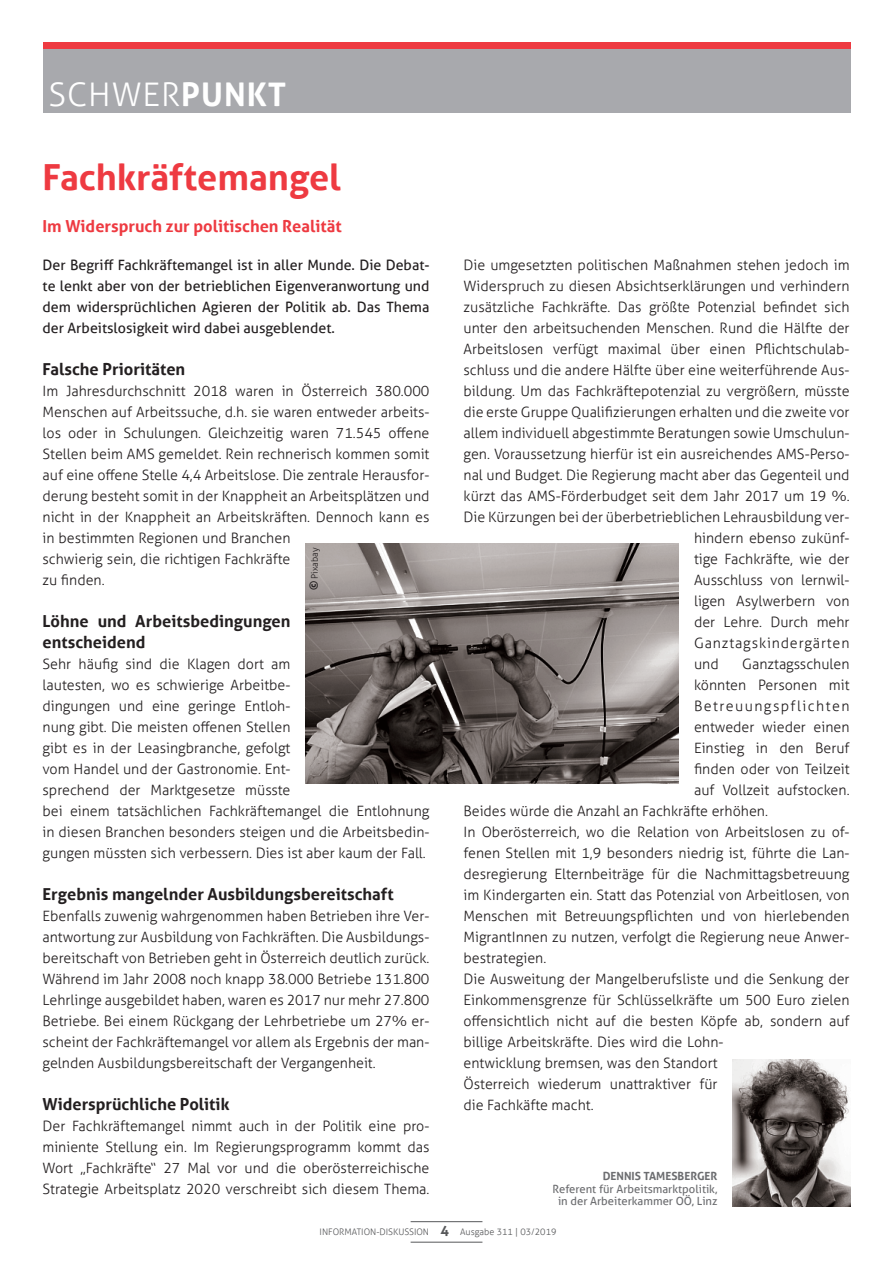
<style>
.page{position:relative;width:893px;height:1263px;background:#fff}
.page>*{position:absolute;margin:0;border:0;box-sizing:border-box;transform-origin:0 0}
.t1{font:700 36px "Aller";color:#ee3a41}
.t2{font:300 32.55px "Aller";letter-spacing:.03em;color:#fff}
.t3{font:700 16.5px/21px "Aller";color:#231f20}
.t4{font:700 16.5px "Aller";color:#ee3a41}
.t5{font:300 14.25px/21px "Aller";color:#231f20}
.t6{font:14.25px/21px "Aller";color:#231f20;text-align:justify}
.t7{font:300 14.25px "Aller";letter-spacing:.06em;color:#231f20}
.t8{font:300 14.25px "Aller";letter-spacing:.1em;color:#231f20}
.t9{font:11.25px/12.8px "Aller";color:#6c6d70;text-align:center}
.t10{font:700 11.25px "Aller";color:#6c6d70}
.t11{font:300 9px "Aller";color:#57585a}
.t12{font:300 9px "Aller";color:#231f20}
.s1{font-weight:700}
.s2{font-weight:700;font-size:11.25px}
.s3{font-weight:700;font-size:14.25px}
</style>
<div class="page">
<hr style="left:411px;top:1221px;width:71px;height:1px;background:#57585a">
<hr style="left:411px;top:1242px;width:71px;height:1px;background:#57585a">
<div style="left:43px;top:49px;width:807px;height:64px;background:#a8a9ad"></div>
<div style="left:43px;top:43px;width:807px;height:6px;background:#ee3a41"></div>
<img style="left:733px;top:1059px;width:117px;height:147px">
<img style="left:306px;top:543px;width:373px;height:240px">
<h2 class="t2" style="left:48px;top:75px;width:239px">SCHWER<span class="s1">PUNKT</span></h2>
<h1 class="t1" style="left:43px;top:156px;width:300px">Fachkräftemangel</h1>
<p class="t4" style="left:43px;top:217px;width:301px">Im Widerspruch zur politischen Realität</p>
<p class="t6" style="left:43px;top:256px;width:388px">Der Begriff Fachkräftemangel ist in aller Munde. Die Debat&shy;te lenkt aber von der betrieblichen Eigenveranwortung und dem widersprüchlichen Agieren der Politik ab. Das Thema der Arbeitslosigkeit wird dabei ausgeblendet.</p>
<p class="t3" style="left:43px;top:359px;width:144px">Falsche Prioritäten</p>
<p class="t5" style="left:43px;top:380px;width:388px">Im Jahresdurchschnitt 2018 waren in Österreich 380.000<br>Menschen auf Arbeitssuche, d.h. sie waren entweder arbeits&shy;los oder in Schulungen. Gleichzeitig waren 71.545 offene Stellen beim AMS gemeldet. Rein rechnerisch kommen somit auf eine offene Stelle 4,4 Arbeitslose. Die zentrale Herausfor&shy;derung besteht somit in der Knappheit an Arbeitsplätzen und nicht in der Knappheit an Arbeitskräften. Dennoch kann es in bestimmten Regionen und Branchen<br>schwierig sein, die richtigen Fachkräfte<br>zu finden.</p>
<p class="t3" style="left:43px;top:611px;width:249px">Löhne und Arbeitsbedingungen entscheidend</p>
<p class="t5" style="left:43px;top:653px;width:388px">Sehr häufig sind die Klagen dort am<br>lautesten, wo es schwierige Arbeitbe-<br>dingungen und eine geringe Entloh-<br>nung gibt. Die meisten offenen Stellen<br>gibt es in der Leasingbranche, gefolgt<br>vom Handel und der Gastronomie. Ent-<br>sprechend der Marktgesetze müsste<br>bei einem tatsächlichen Fachkräftemangel die Entlohnung in diesen Branchen besonders steigen und die Arbeitsbedin&shy;gungen müssten sich verbessern. Dies ist aber kaum der Fall.</p>
<p class="t3" style="left:43px;top:884px;width:353px">Ergebnis mangelnder Ausbildungsbereitschaft</p>
<p class="t5" style="left:43px;top:905px;width:388px;text-align:justify">Ebenfalls zuwenig wahrgenommen haben Betrieben ihre Ver&shy;antwortung zur Ausbildung von Fachkräften. Die Ausbildungs&shy;bereitschaft von Betrieben geht in Österreich deutlich zurück.<br>Während im Jahr 2008 noch knapp 38.000 Betriebe 131.800<br>Lehrlinge ausgebildet haben, waren es 2017 nur mehr 27.800<br>Betriebe. Bei einem Rückgang der Lehrbetriebe um 27% er&shy;scheint der Fachkräftemangel vor allem als Ergebnis der man&shy;gelnden Ausbildungsbereitschaft der Vergangenheit.</p>
<p class="t3" style="left:43px;top:1094px;width:188px">Widersprüchliche Politik</p>
<p class="t5" style="left:43px;top:1115px;width:388px;text-align:justify">Der Fachkräftemangel nimmt auch in der Politik eine pro&shy;miniente Stellung ein. Im Regierungsprogramm kommt das Wort „Fachkräfte“ 27 Mal vor und die oberösterreichische Strategie Arbeitsplatz 2020 verschreibt sich diesem Thema.</p>
<p class="t12" style="left:309px;top:590px;width:44px;rotate:-90deg"><span class="s2">©</span> Pixabay</p>
<p class="t5" style="left:463px;top:254px;width:388px">Die umgesetzten politischen Maßnahmen stehen jedoch im</p>
<p class="t5" style="left:463px;top:275px;width:388px">Widerspruch zu diesen Absichtserklärungen und verhindern</p>
<p class="t5" style="left:463px;top:296px;width:388px">zusätzliche Fachkräfte. Das größte Potenzial befindet sich</p>
<p class="t5" style="left:463px;top:317px;width:388px">unter den arbeitsuchenden Menschen. Rund die Hälfte der</p>
<p class="t5" style="left:463px;top:338px;width:388px">Arbeitslosen verfügt maximal über einen Pflichtschulab-</p>
<p class="t5" style="left:463px;top:359px;width:388px">schluss und die andere Hälfte über eine weiterführende Aus-</p>
<p class="t5" style="left:463px;top:380px;width:388px">bildung. Um das Fachkräftepotenzial zu vergrößern, müsste</p>
<p class="t5" style="left:463px;top:402px;width:388px">die erste Gruppe Qualifizierungen erhalten und die zweite vor</p>
<p class="t5" style="left:463px;top:422px;width:388px">allem individuell abgestimmte Beratungen sowie Umschulun-</p>
<p class="t5" style="left:463px;top:443px;width:388px">gen. Voraussetzung hierfür ist ein ausreichendes AMS-Perso-</p>
<p class="t5" style="left:463px;top:464px;width:388px">nal und Budget. Die Regierung macht aber das Gegenteil und</p>
<p class="t5" style="left:463px;top:485px;width:388px">kürzt das AMS-Förderbudget seit dem Jahr 2017 um 19 %.</p>
<p class="t5" style="left:463px;top:506px;width:388px">Die Kürzungen bei der überbetrieblichen Lehrausbildung ver-</p>
<p class="t5" style="left:694px;top:527px;width:157px">hindern ebenso zukünf-</p>
<p class="t5" style="left:694px;top:548px;width:157px">tige Fachkräfte, wie der</p>
<p class="t5" style="left:694px;top:569px;width:157px">Ausschluss von lernwil-</p>
<p class="t5" style="left:694px;top:590px;width:157px">ligen Asylwerbern von</p>
<p class="t5" style="left:694px;top:611px;width:157px">der Lehre. Durch mehr</p>
<p class="t7" style="left:694px;top:634px;width:157px">Ganztagskindergärten</p>
<p class="t5" style="left:694px;top:653px;width:26px">und</p>
<p class="t5" style="left:742px;top:653px;width:109px">Ganztagsschulen</p>
<p class="t5" style="left:694px;top:674px;width:157px">könnten Personen mit</p>
<p class="t8" style="left:694px;top:697px;width:157px">Betreuungspflichten</p>
<p class="t5" style="left:694px;top:716px;width:157px">entweder wieder einen</p>
<p class="t5" style="left:694px;top:737px;width:157px">Einstieg in den Beruf</p>
<p class="t5" style="left:694px;top:759px;width:157px">finden oder von Teilzeit</p>
<p class="t5" style="left:694px;top:779px;width:157px">auf Vollzeit aufstocken.</p>
<p class="t5" style="left:463px;top:800px;width:306px">Beides würde die Anzahl an Fachkräfte erhöhen.</p>
<p class="t5" style="left:463px;top:821px;width:388px">In Oberösterreich, wo die Relation von Arbeitslosen zu of-</p>
<p class="t5" style="left:463px;top:842px;width:388px">fenen Stellen mit 1,9 besonders niedrig ist, führte die Lan-</p>
<p class="t5" style="left:463px;top:863px;width:388px">desregierung Elternbeiträge für die Nachmittagsbetreuung</p>
<p class="t5" style="left:463px;top:884px;width:388px">im Kindergarten ein. Statt das Potenzial von Arbeitlosen, von</p>
<p class="t5" style="left:463px;top:906px;width:388px">Menschen mit Betreuungspflichten und von hierlebenden</p>
<p class="t5" style="left:463px;top:926px;width:388px">MigrantInnen zu nutzen, verfolgt die Regierung neue Anwer-</p>
<p class="t5" style="left:463px;top:947px;width:84px">bestrategien.</p>
<p class="t5" style="left:463px;top:968px;width:388px">Die Ausweitung der Mangelberufsliste und die Senkung der</p>
<p class="t5" style="left:463px;top:990px;width:388px">Einkommensgrenze für Schlüsselkräfte um 500 Euro zielen</p>
<p class="t5" style="left:463px;top:1011px;width:388px">offensichtlich nicht auf die besten Köpfe ab, sondern auf</p>
<p class="t5" style="left:463px;top:1031px;width:262px">billige Arbeitskräfte. Dies wird die Lohn-</p>
<p class="t5" style="left:463px;top:1052px;width:256px">entwicklung bremsen, was den Standort</p>
<p class="t5" style="left:463px;top:1074px;width:256px">Österreich wiederum unattraktiver für</p>
<p class="t5" style="left:463px;top:1094px;width:132px">die Fachkäfte macht.</p>
<p class="t10" style="left:603px;top:1169px;width:116px">DENNIS TAMESBERGER</p>
<p class="t9" style="left:553px;top:1182px;width:166px">Referent für Arbeitsmarktpolitik, in der Arbeiterkammer OÖ, Linz</p>
<p class="t11" style="left:320px;top:1226px;width:238px">INFORMATION-DISKUSSION <span class="s3">4</span> Ausgabe 311 | 03/2019</p>
</div>
